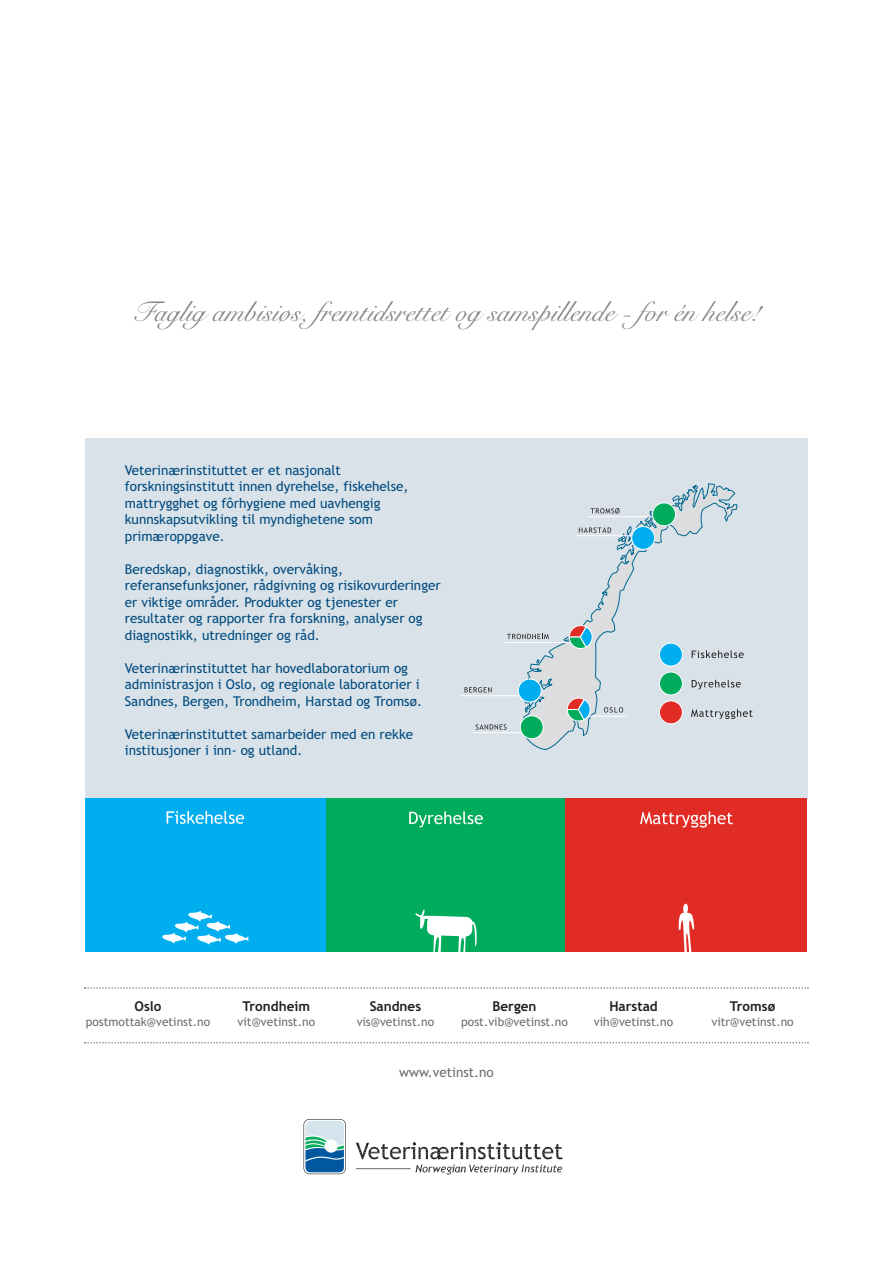
<style>
.page{position:relative;width:893px;height:1263px;background:#fff}
.page>*{position:absolute;margin:0;border:0;box-sizing:border-box;transform-origin:0 0}
.t1{font:28.5px "Snell Roundhand";color:#808285}
.t2{font:13.5px/16.5px "Trebuchet MS";color:#004a7f}
.t3{font:700 13.5px "Trebuchet MS";color:#231f20}
.t4{font:13.5px "Trebuchet MS";color:#6c6d70}
.t5{font:12px "Trebuchet MS";color:#6c6d70}
</style>
<div class="page">
<div style="left:85px;top:438px;width:723px;height:361px;background:#d9e2e8"></div>
<div style="left:523px;top:469px;width:215px;height:281px;background:#d9e2e8"></div>
<hr style="left:461px;top:695px;width:66px;height:1px;background:#fff">
<svg style="left:464px;top:484px;width:289px;height:265px"></svg>
<div style="left:632px;top:526px;width:23px;height:23px;background:#00aeef;border-radius:50%"></div>
<div style="left:631px;top:526px;width:24px;height:24px;border:1px solid #fff;border-radius:50%"></div>
<svg style="left:84px;top:987px;width:725px;height:2px"></svg>
<svg style="left:84px;top:1042px;width:725px;height:1px"></svg>
<div style="left:325px;top:799px;width:242px;height:152px;background:#00ab5b"></div>
<div style="left:85px;top:799px;width:241px;height:152px;background:#00aeef"></div>
<div style="left:566px;top:799px;width:241px;height:152px;background:#e12c26"></div>
<svg style="left:640px;top:811px;width:93px;height:17px"></svg>
<svg style="left:409px;top:811px;width:74px;height:17px"></svg>
<svg style="left:167px;top:811px;width:77px;height:13px"></svg>
<svg style="left:415px;top:909px;width:63px;height:43px"></svg>
<svg style="left:678px;top:904px;width:16px;height:48px"></svg>
<svg style="left:162px;top:911px;width:86px;height:33px"></svg>
<svg style="left:356px;top:1142px;width:206px;height:33px"></svg>
<svg style="left:304px;top:1119px;width:42px;height:55px"></svg>
<div style="left:324px;top:1139px;width:14px;height:14px;background:#fdfefe;border-radius:50%"></div>
<h1 class="t1" style="left:133px;top:296px;width:629px">Faglig ambisiøs, fremtidsrettet og samspillende - for én helse!</h1>
<p class="t2" style="left:125px;top:462px;width:285px">Veterinærinstituttet er et nasjonalt forskningsinstitutt innen dyrehelse, fiskehelse, mattrygghet og fôrhygiene med uavhengig kunnskapsutvikling til myndighetene som primæroppgave.</p>
<p class="t2" style="left:125px;top:561px;width:317px">Beredskap, diagnostikk, overvåking, referansefunksjoner, rådgivning og risikovurderinger er viktige områder. Produkter og tjenester er resultater og rapporter fra forskning, analyser og diagnostikk, utredninger og råd.</p>
<p class="t2" style="left:125px;top:660px;width:299px">Veterinærinstituttet har hovedlaboratorium og administrasjon i oslo, og regionale laboratorier i<br>Sandnes, Bergen, Trondheim, Harstad og Tromsø.</p>
<p class="t2" style="left:125px;top:726px;width:290px">Veterinærinstituttet samarbeider med en rekke institusjoner i inn- og utland.</p>
<p class="t3" style="left:135px;top:998px;width:28px">Oslo</p>
<p class="t5" style="left:86px;top:1014px;width:126px">postmottak@vetinst.no</p>
<p class="t3" style="left:243px;top:998px;width:69px">Trondheim</p>
<p class="t5" style="left:238px;top:1014px;width:79px">vit@vetinst.no</p>
<p class="t3" style="left:370px;top:998px;width:53px">Sandnes</p>
<p class="t5" style="left:357px;top:1014px;width:79px">vis@vetinst.no</p>
<p class="t3" style="left:492px;top:998px;width:46px">Bergen</p>
<p class="t5" style="left:461px;top:1014px;width:108px">post.vib@vetinst.no</p>
<p class="t4" style="left:399px;top:1064px;width:96px">www.vetinst.no</p>
<p class="t3" style="left:609px;top:998px;width:50px">Harstad</p>
<p class="t5" style="left:594px;top:1014px;width:81px">vih@vetinst.no</p>
<p class="t3" style="left:730px;top:998px;width:47px">Tromsø</p>
<p class="t5" style="left:712px;top:1014px;width:84px">vitr@vetinst.no</p>
</div>
